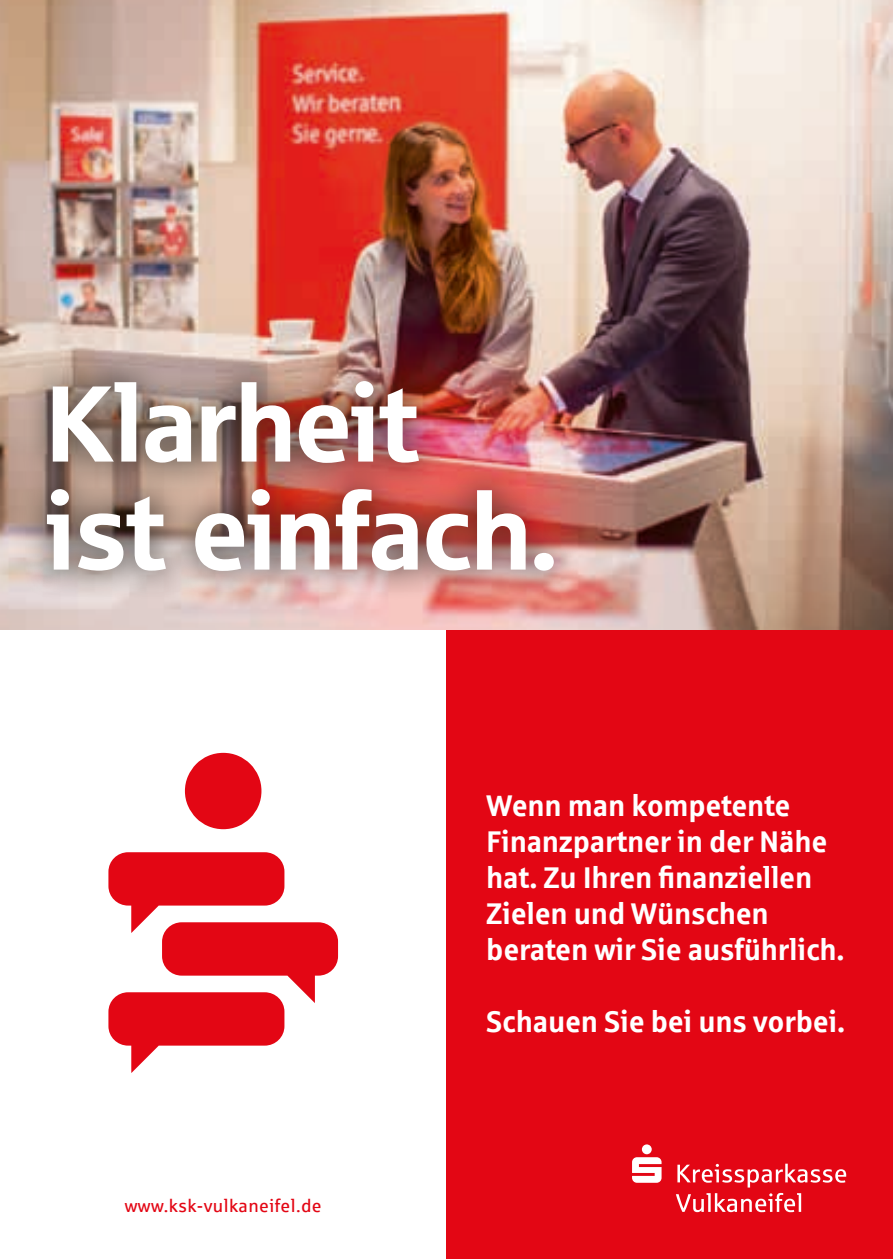
<style>
.page{position:relative;width:893px;height:1259px;background:#fff}
.page>*{position:absolute;margin:0;border:0;box-sizing:border-box;transform-origin:0 0}
.t1{font:108px/108px "Sparkasse Head";color:#fff}
.t2{font:700 30px/36px "Sparkasse Rg";letter-spacing:-.01em;color:#fff;scale:.96 1}
.t3{font:18px "Sparkasse Rg";letter-spacing:.025em;color:#e30614}
</style>
<div class="page">
<div style="left:446px;top:629px;width:447px;height:630px;background:#e30614"></div>
<img style="left:0;top:0;width:893px;height:629px">
<div style="left:16px;top:350px;width:568px;height:252px;background:#1d1d1b;opacity:.6"></div>
<svg style="left:108px;top:852px;width:230px;height:221px"></svg>
<svg style="left:185px;top:753px;width:76px;height:76px"></svg>
<svg style="left:632px;top:1144px;width:30px;height:38px"></svg>
<svg style="left:676px;top:1193px;width:125px;height:19px"></svg>
<svg style="left:677px;top:1163px;width:169px;height:24px"></svg>
<h1 class="t1" style="left:47px;top:366px;width:512px">Klarheit ist einfach.</h1>
<p class="t2" style="left:486px;top:786px;width:375px">Wenn man kompetente<br>Finanzpartner in der Nähe hat. Zu Ihren finanziellen<br>Zielen und Wünschen beraten wir Sie ausführlich.</p>
<p class="t3" style="left:125px;top:1194px;width:198px">www.ksk-vulkaneifel.de</p>
<p class="t2" style="left:486px;top:1002px;width:375px">Schauen Sie bei uns vorbei.</p>
</div>
